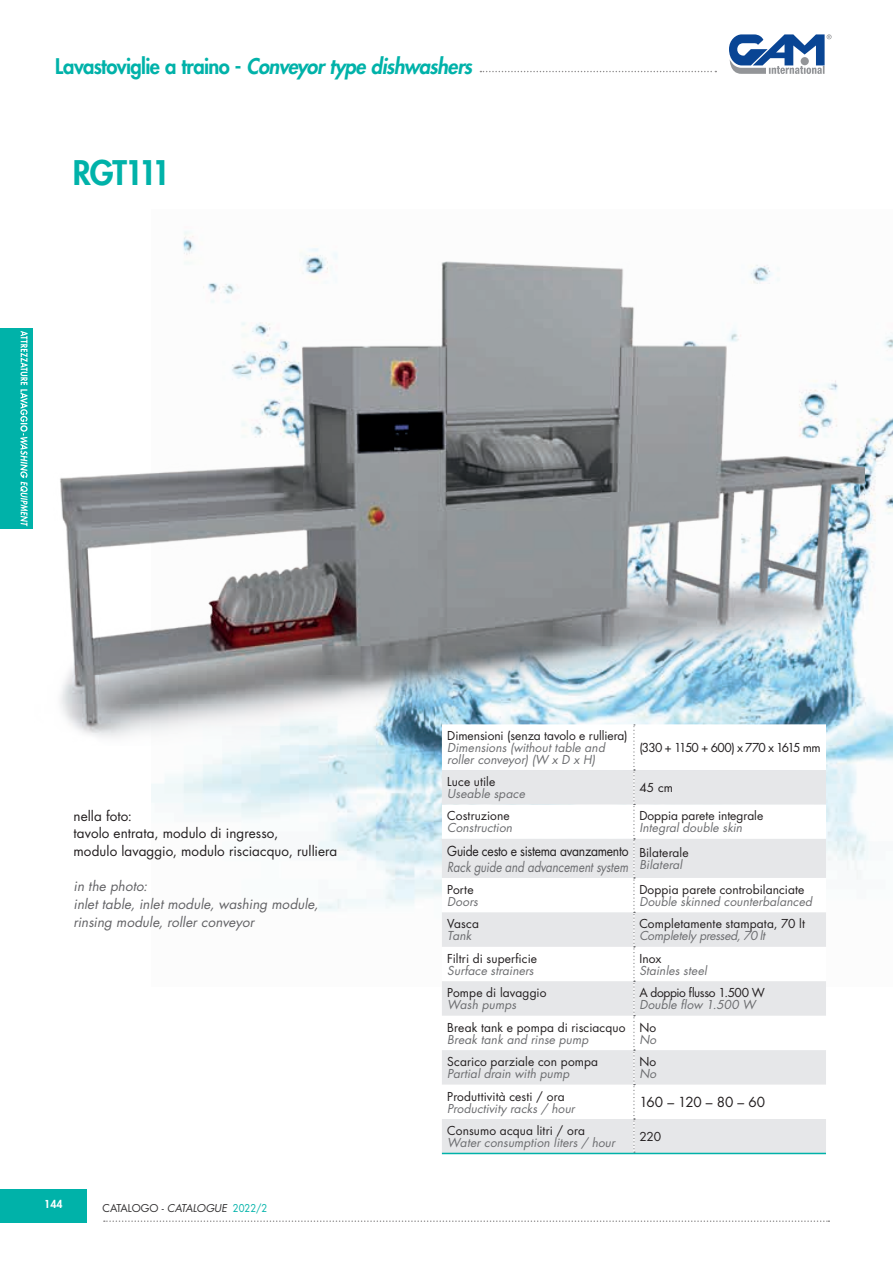
<style>
.page{position:relative;width:893px;height:1263px;background:#fff}
.page>*{position:absolute;margin:0;border:0;box-sizing:border-box;transform-origin:0 0}
.t1{font:800 33px "Futura";letter-spacing:-.07em;color:#00b2a9}
.t2{font:italic 800 21px "Futura";letter-spacing:-.035em;color:#00b2a9;scale:.96 1}
.t3{font:13.5px "Futura";color:#231f20}
.t4{font:italic 13.5px "Futura";letter-spacing:.005em;color:#636366}
.t5{font:13.5px "Futura";letter-spacing:-.02em;color:#231f20;scale:.9 1}
.t6{font:italic 13.5px "Futura";letter-spacing:-.005em;color:#6c6d70;scale:.85 1}
.t7{font:12px "Futura";letter-spacing:.005em;color:#231f20}
.t8{font:italic 12px/12px "Futura";letter-spacing:.005em;color:#6c6d70}
.t9{font:12px "Futura";letter-spacing:-.085em;color:#231f20}
.t10{font:italic 12px "Futura";letter-spacing:-.015em;color:#6c6d70}
.t11{font:12px "Futura";letter-spacing:-.03em;color:#231f20}
.t12{font:800 10.65px "Futura";color:#fff}
.t13{font:10.5px "Futura";color:#312f30}
.s1{font-style:normal}
.s2{color:#00b2a9}
</style>
<div class="page">
<div style="left:0;top:1189px;width:86px;height:33px;background:#00b2a9"></div>
<div style="left:0;top:328px;width:33px;height:200px;background:#00b2a9"></div>
<svg style="left:104px;top:1220px;width:725px;height:2px"></svg>
<svg style="left:729px;top:34px;width:103px;height:40px"></svg>
<svg style="left:20px;top:331px;width:8px;height:195px"></svg>
<svg style="left:480px;top:71px;width:236px;height:1px"></svg>
<img style="left:151px;top:231px;width:742px;height:680px">
<svg style="left:442px;top:745px;width:384px;height:25px"></svg>
<svg style="left:442px;top:770px;width:384px;height:383px;fill:#e6e7e9"></svg>
<svg style="left:633px;top:745px;width:2px;height:408px"></svg>
<hr style="left:442px;top:1153px;width:192px;height:1px;background:#00b2a9">
<hr style="left:634px;top:1153px;width:192px;height:1px;background:#00b2a9">
<img style="left:60px;top:262px;width:804px;height:483px">
<p class="t2" style="left:55px;top:52px;width:436px"><span class="s1">Lavastoviglie a traino -</span> Conveyor type dishwashers</p>
<p class="t1" style="left:73px;top:150px;width:99px">RGT111</p>
<p class="t3" style="left:74px;top:806px;width:60px">nella foto:</p>
<p class="t3" style="left:74px;top:824px;width:206px">tavolo entrata, modulo di ingresso,</p>
<p class="t3" style="left:74px;top:842px;width:265px">modulo lavaggio, modulo risciacquo, rulliera</p>
<p class="t4" style="left:74px;top:878px;width:75px">in the photo:</p>
<p class="t4" style="left:74px;top:895px;width:246px">inlet table, inlet module, washing module,</p>
<p class="t4" style="left:74px;top:913px;width:182px">rinsing module, roller conveyor</p>
<p class="t12" style="left:44px;top:1197px;width:20px">144</p>
<p class="t13" style="left:102px;top:1200px;width:166px">CATALOGO - CATALOGUE <span class="s2">2022/2</span></p>
<p class="t7" style="left:447px;top:727px;width:182px">Dimensioni (senza tavolo e rulliera)</p>
<p class="t8" style="left:447px;top:742px;width:159px">Dimensions (without table and roller conveyor) (W x D x H)</p>
<p class="t9" style="left:639px;top:739px;width:183px">(330 + 1150 + 600) x 770 x 1615 mm</p>
<p class="t7" style="left:447px;top:773px;width:50px">Luce utile</p>
<p class="t8" style="left:447px;top:788px;width:79px">Useable space</p>
<p class="t7" style="left:639px;top:779px;width:35px">45 cm</p>
<p class="t7" style="left:447px;top:808px;width:64px">Costruzione</p>
<p class="t8" style="left:447px;top:822px;width:66px">Construction</p>
<p class="t7" style="left:639px;top:808px;width:125px">Doppia parete integrale</p>
<p class="t8" style="left:639px;top:822px;width:104px">Integral double skin</p>
<p class="t5" style="left:447px;top:841px;width:203px">Guide cesto e sistema avanzamento</p>
<p class="t6" style="left:447px;top:858px;width:214px">Rack guide and advancement system</p>
<p class="t7" style="left:639px;top:844px;width:51px">Bilaterale</p>
<p class="t8" style="left:639px;top:859px;width:44px">Bilateral</p>
<p class="t7" style="left:447px;top:881px;width:28px">Porte</p>
<p class="t8" style="left:447px;top:895px;width:32px">Doors</p>
<p class="t7" style="left:639px;top:881px;width:167px">Doppia parete controbilanciate</p>
<p class="t8" style="left:639px;top:895px;width:174px">Double skinned counterbalanced</p>
<p class="t7" style="left:447px;top:915px;width:33px">Vasca</p>
<p class="t8" style="left:447px;top:930px;width:26px">Tank</p>
<p class="t7" style="left:639px;top:915px;width:167px">Completamente stampata, 70 lt</p>
<p class="t10" style="left:639px;top:928px;width:127px">Completely pressed, 70 lt</p>
<p class="t7" style="left:447px;top:950px;width:91px">Filtri di superficie</p>
<p class="t8" style="left:447px;top:964px;width:88px">Surface strainers</p>
<p class="t7" style="left:639px;top:950px;width:24px">Inox</p>
<p class="t8" style="left:639px;top:964px;width:69px">Stainles steel</p>
<p class="t7" style="left:447px;top:984px;width:101px">Pompe di lavaggio</p>
<p class="t8" style="left:447px;top:999px;width:70px">Wash pumps</p>
<p class="t11" style="left:639px;top:984px;width:127px">A doppio flusso 1.500 W</p>
<p class="t8" style="left:639px;top:999px;width:118px">Double flow 1.500 W</p>
<p class="t7" style="left:447px;top:1019px;width:180px">Break tank e pompa di risciacquo</p>
<p class="t8" style="left:447px;top:1033px;width:142px">Break tank and rinse pump</p>
<p class="t7" style="left:639px;top:1019px;width:18px">No</p>
<p class="t8" style="left:639px;top:1033px;width:18px">No</p>
<p class="t7" style="left:447px;top:1053px;width:152px">Scarico parziale con pompa</p>
<p class="t8" style="left:447px;top:1068px;width:123px">Partial drain with pump</p>
<p class="t7" style="left:639px;top:1053px;width:18px">No</p>
<p class="t8" style="left:639px;top:1068px;width:18px">No</p>
<p class="t7" style="left:447px;top:1088px;width:119px">Produttività cesti / ora</p>
<p class="t8" style="left:447px;top:1102px;width:129px">Productivity racks / hour</p>
<p class="t3" style="left:639px;top:1093px;width:127px">160 – 120 – 80 – 60</p>
<p class="t7" style="left:447px;top:1122px;width:139px">Consumo acqua litri / ora</p>
<p class="t8" style="left:447px;top:1137px;width:169px">Water consumption liters / hour</p>
<p class="t7" style="left:639px;top:1128px;width:23px">220</p>
</div>
